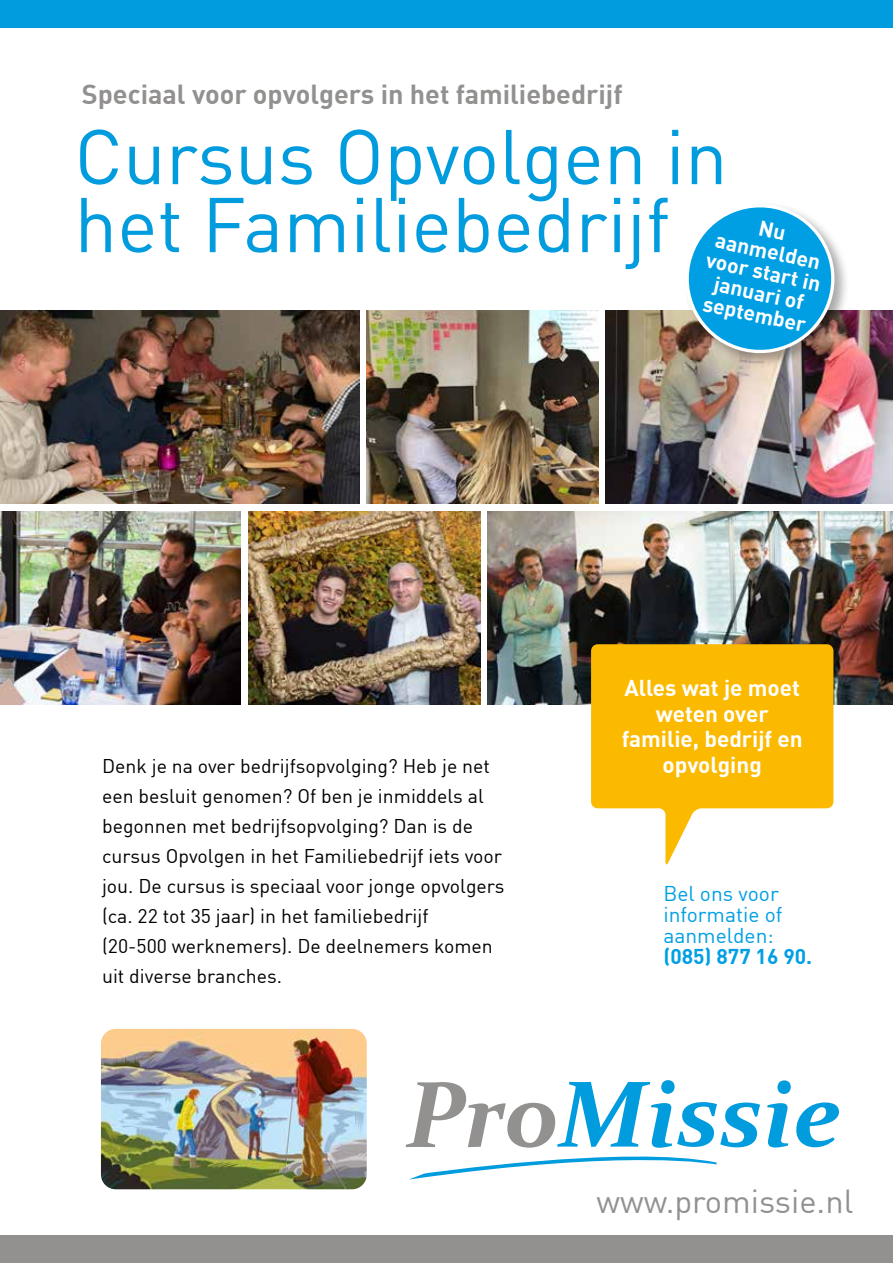
<style>
.page{position:relative;width:893px;height:1263px;background:#fff}
.page>*{position:absolute;margin:0;border:0;box-sizing:border-box;transform-origin:0 0}
.t1{font:76.2px/67.9px "DIN";color:#009cde}
.t2{font:32.7px "DIN";color:#939190}
.t3{font:700 27px "DIN";color:#939190}
.t4{font:700 22.5px/25.5px "DIN";color:#fff;text-align:center}
.t5{font:700 21.15px/21.5px "DIN";color:#fff;text-align:center}
.t6{font:21px/21px "DIN";color:#009fe3}
.t7{font:700 21px "DIN";color:#009fe3}
.t8{font:19.5px/30px "DIN";color:#000}
</style>
<div class="page">
<div style="left:0;top:0;width:893px;height:27px;background:#009cde"></div>
<div style="left:0;top:1236px;width:893px;height:27px;background:#939190"></div>
<svg style="left:767px;top:1080px;width:72px;height:67px"></svg>
<svg style="left:406px;top:1080px;width:354px;height:99px"></svg>
<img style="left:0;top:310px;width:359px;height:194px">
<img style="left:606px;top:310px;width:287px;height:194px">
<img style="left:367px;top:310px;width:231px;height:194px">
<img style="left:0;top:511px;width:241px;height:194px">
<img style="left:487px;top:511px;width:406px;height:194px">
<img style="left:248px;top:512px;width:232px;height:193px">
<svg style="left:591px;top:644px;width:242px;height:221px;fill:#fbba00"></svg>
<img style="left:101px;top:1029px;width:266px;height:160px">
<div style="left:683px;top:202px;width:167px;height:167px;background:#000;opacity:.34"></div>
<svg style="left:676px;top:202px;width:167px;height:156px"></svg>
<h3 class="t3" style="left:82px;top:77px;width:542px">Speciaal voor opvolgers in het familiebedrijf</h3>
<h1 class="t1" style="left:74px;top:121px;width:655px">Cursus Opvolgen in het Familiebedrijf</h1>
<p class="t5" style="left:718px;top:207px;width:118px;rotate:12deg">Nu aanmelden voor start in januari of september</p>
<p class="t8" style="left:102px;top:750px;width:404px">Denk je na over bedrijfsopvolging? Heb je net een besluit genomen? Of ben je inmiddels al begonnen met bedrijfsopvolging? Dan is de cursus Opvolgen in het Familiebedrijf iets voor jou. De cursus is speciaal voor jonge opvolgers (ca. 22 tot 35 jaar) in het familiebedrijf<br>(20-500 werknemers). De deelnemers komen uit diverse branches.</p>
<p class="t4" style="left:622px;top:674px;width:182px">Alles wat je moet weten over familie, bedrijf en opvolging</p>
<p class="t6" style="left:663px;top:882px;width:121px">Bel ons voor informatie of aanmelden:</p>
<p class="t7" style="left:663px;top:942px;width:150px">(085) 877 16 90.</p>
<h2 class="t2" style="left:597px;top:1180px;width:258px">www.promissie.nl</h2>
</div>
